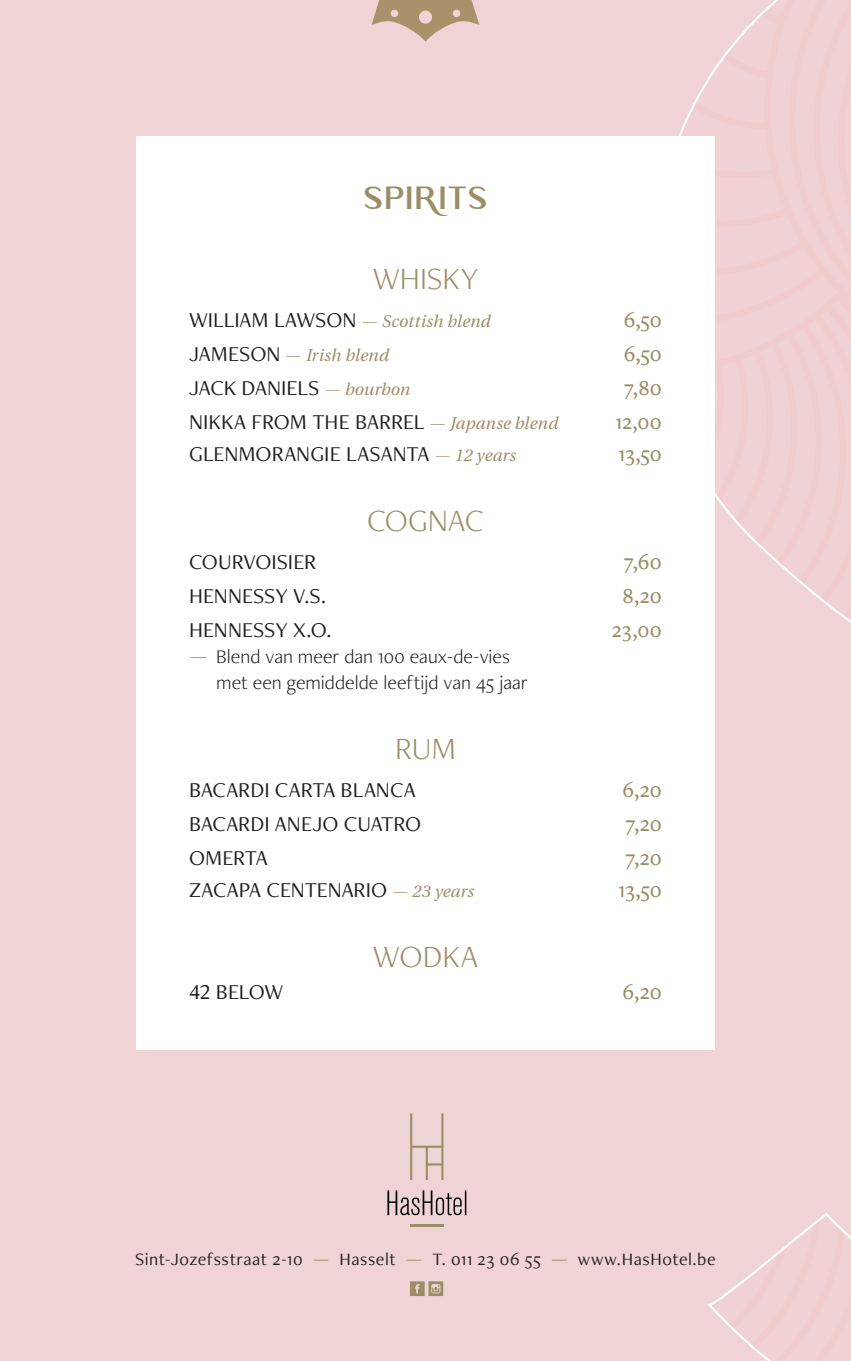
<style>
.page{position:relative;width:851px;height:1361px;background:#fff}
.page>*{position:absolute;margin:0;border:0;box-sizing:border-box;transform-origin:0 0}
.t1{font:300 32px "Freight Neo Pro";color:#9c8d66}
.t2{font:32px "Rodano";letter-spacing:.075em;color:#9c8d66}
.t3{font:22px "Freight Neo Pro";letter-spacing:-.005em;color:#231f20}
.t4{font:500 22px "Freight Neo Pro";color:#9c8d66}
.t5{font:300 20px/26px "Freight Neo Pro";color:#231f20}
.t6{font:18px "Freight Neo Pro";letter-spacing:.03em;color:#231f20}
.t7{font:italic 17px "Utopia";letter-spacing:.01em;color:#9c8d66}
.s1{font-weight:300;font-size:17px;color:#9c8d66}
.s2{font-family:"Utopia";font-style:italic;font-size:17px;color:#9c8d66}
.s3{font-family:"Freight Neo Pro";font-style:normal;font-size:22px;color:#231f20}
.s4{font-family:"Freight Neo Pro";font-weight:300;font-style:normal}
.s5{font-weight:300;font-size:17px;color:#a99169}
.s6{color:#9c8d66}
</style>
<div class="page">
<div style="left:0;top:0;width:850px;height:1361px;background:#f0d3d5"></div>
<svg style="left:649px;top:0;width:201px;height:1361px"></svg>
<svg style="left:410px;top:1113px;width:33px;height:67px"></svg>
<hr style="left:410px;top:1224px;width:33px;height:2px;background:#9c8d66">
<svg style="left:387px;top:1190px;width:79px;height:25px"></svg>
<svg style="left:410px;top:1281px;width:33px;height:15px"></svg>
<svg style="left:371px;top:0;width:108px;height:42px"></svg>
<div style="left:136px;top:136px;width:578px;height:913px;background:#fff"></div>
<h1 class="t2" style="left:364px;top:179px;width:124px">SPIRITS</h1>
<h1 class="t1" style="left:372px;top:257px;width:107px">WHISKY</h1>
<p class="t3" style="left:189px;top:305px;width:303px">WILLIAM LAWSON <span class="s1">—</span> <span class="s2">Scottish blend</span></p>
<p class="t4" style="left:623px;top:305px;width:40px">6,50</p>
<p class="t7" style="left:189px;top:346px;width:201px"><span class="s3">JAMESON</span> <span class="s4">—</span> Irish blend</p>
<p class="t4" style="left:623px;top:339px;width:40px">6,50</p>
<p class="t3" style="left:189px;top:373px;width:223px">JACK DANIELS <span class="s1">—</span> <span class="s2">bourbon</span></p>
<p class="t4" style="left:623px;top:373px;width:40px">7,80</p>
<p class="t3" style="left:189px;top:407px;width:370px">NIKKA FROM THE BARREL <span class="s1">—</span> <span class="s2">Japanse blend</span></p>
<p class="t4" style="left:615px;top:407px;width:48px">12,00</p>
<p class="t3" style="left:189px;top:439px;width:328px">GLENMORANGIE LASANTA <span class="s5">—</span> <span class="s2">12 years</span></p>
<p class="t4" style="left:618px;top:439px;width:45px">13,50</p>
<h1 class="t1" style="left:367px;top:499px;width:118px">COGNAC</h1>
<p class="t3" style="left:189px;top:547px;width:129px">COURVOISIER</p>
<p class="t4" style="left:623px;top:547px;width:40px">7,60</p>
<p class="t3" style="left:189px;top:581px;width:138px">HENNESSY V.S.</p>
<p class="t4" style="left:622px;top:581px;width:41px">8,20</p>
<p class="t3" style="left:189px;top:615px;width:144px">HENNESSY X.O.</p>
<p class="t4" style="left:611px;top:615px;width:51px">23,00</p>
<p class="t5" style="left:216px;top:643px;width:313px;text-indent:-27px"><span class="s6">—</span> Blend van meer dan 100 eaux-de-vies met een gemiddelde leeftijd van 45 jaar</p>
<h1 class="t1" style="left:395px;top:727px;width:62px">RUM</h1>
<p class="t3" style="left:189px;top:775px;width:228px">BACARDI CARTA BLANCA</p>
<p class="t4" style="left:622px;top:775px;width:41px">6,20</p>
<p class="t3" style="left:189px;top:809px;width:233px">BACARDI ANEJO CUATRO</p>
<p class="t4" style="left:625px;top:809px;width:38px">7,20</p>
<p class="t3" style="left:189px;top:843px;width:80px">OMERTA</p>
<p class="t4" style="left:625px;top:843px;width:38px">7,20</p>
<p class="t3" style="left:189px;top:875px;width:286px">ZACAPA CENTENARIO <span class="s5">—</span> <span class="s2">23 years</span></p>
<p class="t4" style="left:618px;top:875px;width:45px">13,50</p>
<h1 class="t1" style="left:373px;top:935px;width:107px">WODKA</h1>
<p class="t3" style="left:189px;top:977px;width:96px">42 BELOW</p>
<p class="t4" style="left:622px;top:977px;width:41px">6,20</p>
<p class="t6" style="left:135px;top:1247px;width:582px">Sint-Jozefsstraat 2-10 <span class="s6">—</span> Hasselt <span class="s6">—</span> T. 011 23 06 55 <span class="s6">—</span> www.HasHotel.be</p>
</div>
